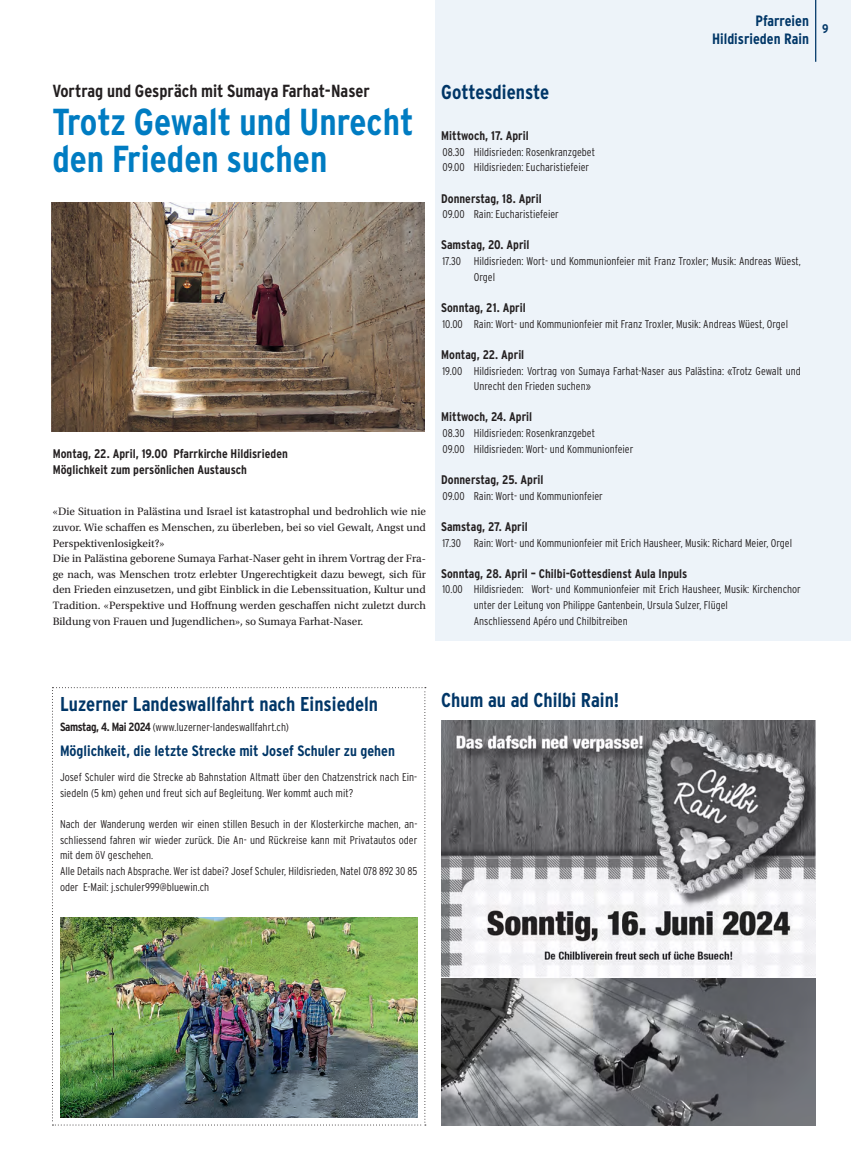
<style>
.page{position:relative;width:851px;height:1170px;background:#fff}
.page>*{position:absolute;margin:0;border:0;box-sizing:border-box;transform-origin:0 0}
.t1{font:700 37.5px/37.5px "Interstate Condensed";color:#007cc2}
.t2{font:700 20px "Interstate Condensed";color:#003667}
.t3{font:700 17.5px "Interstate Condensed";color:#231f20}
.t4{font:700 15px/18px "Interstate Condensed";color:#003667;text-align:right}
.t5{font:700 12.5px/15.6px "Interstate Condensed";color:#231f20}
.t6{font:700 12.5px "Interstate Condensed";color:#003667}
.t7{font:300 condensed 11.25px/15.6px "Interstate";color:#231f20}
.t8{font:11.25px/15.6px "Utopia Std";color:#231f20}
.s1{font-family:"Interstate Condensed";font-weight:700;font-stretch:normal;font-size:11.88px}
</style>
<div class="page">
<img style="left:441px;top:977px;width:373px;height:148px">
<div style="left:435px;top:0;width:415px;height:640px;background:#edf3f9"></div>
<hr style="left:814px;top:0;width:1px;height:62px;background:#003667">
<svg style="left:52px;top:687px;width:373px;height:438px"></svg>
<img style="left:60px;top:917px;width:357px;height:199px">
<img style="left:52px;top:202px;width:372px;height:230px">
<img style="left:441px;top:720px;width:373px;height:257px">
<h3 class="t4" style="left:711px;top:11px;width:98px">Pfarreien<br>Hildisrieden Rain</h3>
<p class="t6" style="left:821px;top:22px;width:8px">9</p>
<h3 class="t3" style="left:52px;top:81px;width:319px">Vortrag und Gespräch mit Sumaya Farhat-Naser</h3>
<h2 class="t2" style="left:441px;top:81px;width:109px">Gottesdienste</h2>
<h1 class="t1" style="left:52px;top:102px;width:362px">Trotz Gewalt und Unrecht den Frieden suchen</h1>
<p class="t5" style="left:441px;top:128px;width:89px">Mittwoch, 17. April</p>
<p class="t7" style="left:442px;top:144px;width:154px">08.30 Hildisrieden: Rosenkranzgebet<br>09.00 Hildisrieden: Eucharistiefeier</p>
<p class="t5" style="left:441px;top:190px;width:102px">Donnerstag, 18. April</p>
<p class="t7" style="left:442px;top:206px;width:118px">09.00 Rain: Eucharistiefeier</p>
<p class="t5" style="left:441px;top:237px;width:90px">Samstag, 20. April</p>
<p class="t7" style="left:473px;top:253px;width:328px;text-indent:-31px">17.30 Hildisrieden: Wort- und Kommunionfeier mit Franz Troxler; Musik: Andreas Wüest,<br>Orgel</p>
<p class="t5" style="left:441px;top:299px;width:86px">Sonntag, 21. April</p>
<p class="t7" style="left:442px;top:316px;width:347px">10.00 Rain: Wort- und Kommunionfeier mit Franz Troxler, Musik: Andreas Wüest, Orgel</p>
<p class="t5" style="left:441px;top:346px;width:84px">Montag, 22. April</p>
<p class="t7" style="left:473px;top:362px;width:328px;text-indent:-31px">19.00 Hildisrieden: Vortrag von Sumaya Farhat-Naser aus Palästina: «Trotz Gewalt und<br>Unrecht den Frieden suchen»</p>
<p class="t5" style="left:441px;top:409px;width:92px">Mittwoch, 24. April</p>
<p class="t7" style="left:442px;top:425px;width:192px">08.30 Hildisrieden: Rosenkranzgebet<br>09.00 Hildisrieden: Wort- und Kommunionfeier</p>
<p class="t5" style="left:441px;top:471px;width:104px">Donnerstag, 25. April</p>
<p class="t7" style="left:442px;top:487px;width:162px">09.00 Rain: Wort- und Kommunionfeier</p>
<p class="t5" style="left:441px;top:518px;width:88px">Samstag, 27. April</p>
<p class="t7" style="left:442px;top:534px;width:351px">17.30 Rain: Wort- und Kommunionfeier mit Erich Hausheer, Musik: Richard Meier, Orgel</p>
<p class="t5" style="left:441px;top:565px;width:247px">Sonntag, 28. April – Chilbi-Gottesdienst Aula Inpuls</p>
<p class="t7" style="left:473px;top:581px;width:328px;text-indent:-31px">10.00 Hildisrieden: Wort- und Kommunionfeier mit Erich Hausheer, Musik: Kirchenchor unter der Leitung von Philippe Gantenbein, Ursula Sulzer, Flügel<br>Anschliessend Apéro und Chilbitreiben</p>
<p class="t5" style="left:53px;top:445px;width:236px">Montag, 22. April, 19.00 Pfarrkirche Hildisrieden<br>Möglichkeit zum persönlichen Austausch</p>
<p class="t8" style="left:53px;top:504px;width:374px">«Die Situation in Palästina und Israel ist katastrophal und bedrohlich wie nie zuvor. Wie schaffen es Menschen, zu überleben, bei so viel Gewalt, Angst und Perspektivenlosigkeit?»<br>Die in Palästina geborene Sumaya Farhat-Naser geht in ihrem Vortrag der Fra&shy;ge nach, was Menschen trotz erlebter Ungerechtigkeit dazu bewegt, sich für den Frieden einzusetzen, und gibt Einblick in die Lebenssituation, Kultur und Tradition. «Perspektive und Hoffnung werden geschaffen nicht zuletzt durch Bildung von Frauen und Jugendlichen», so Sumaya Farhat-Naser.</p>
<h2 class="t2" style="left:60px;top:693px;width:319px">Luzerner Landeswallfahrt nach Einsiedeln</h2>
<p class="t7" style="left:60px;top:718px;width:230px"><span class="s1">Samstag, 4. Mai 2024</span> (www.luzerner-landeswallfahrt.ch)</p>
<h3 class="t4" style="left:60px;top:741px;width:336px">Möglichkeit, die letzte Strecke mit Josef Schuler zu gehen</h3>
<p class="t7" style="left:60px;top:769px;width:358px">Josef Schuler wird die Strecke ab Bahnstation Altmatt über den Chatzenstrick nach Ein&shy;siedeln (5 km) gehen und freut sich auf Begleitung. Wer kommt auch mit?</p>
<p class="t7" style="left:60px;top:816px;width:358px">Nach der Wanderung werden wir einen stillen Besuch in der Klosterkirche machen, an&shy;schliessend fahren wir wieder zurück. Die An- und Rückreise kann mit Privatautos oder mit dem öV geschehen.<br>Alle Details nach Absprache. Wer ist dabei? Josef Schuler, Hildisrieden, Natel 078 892 30 85 oder E-Mail: j.schuler999@bluewin.ch</p>
<h2 class="t2" style="left:441px;top:688px;width:179px">Chum au ad Chilbi Rain!</h2>
</div>
